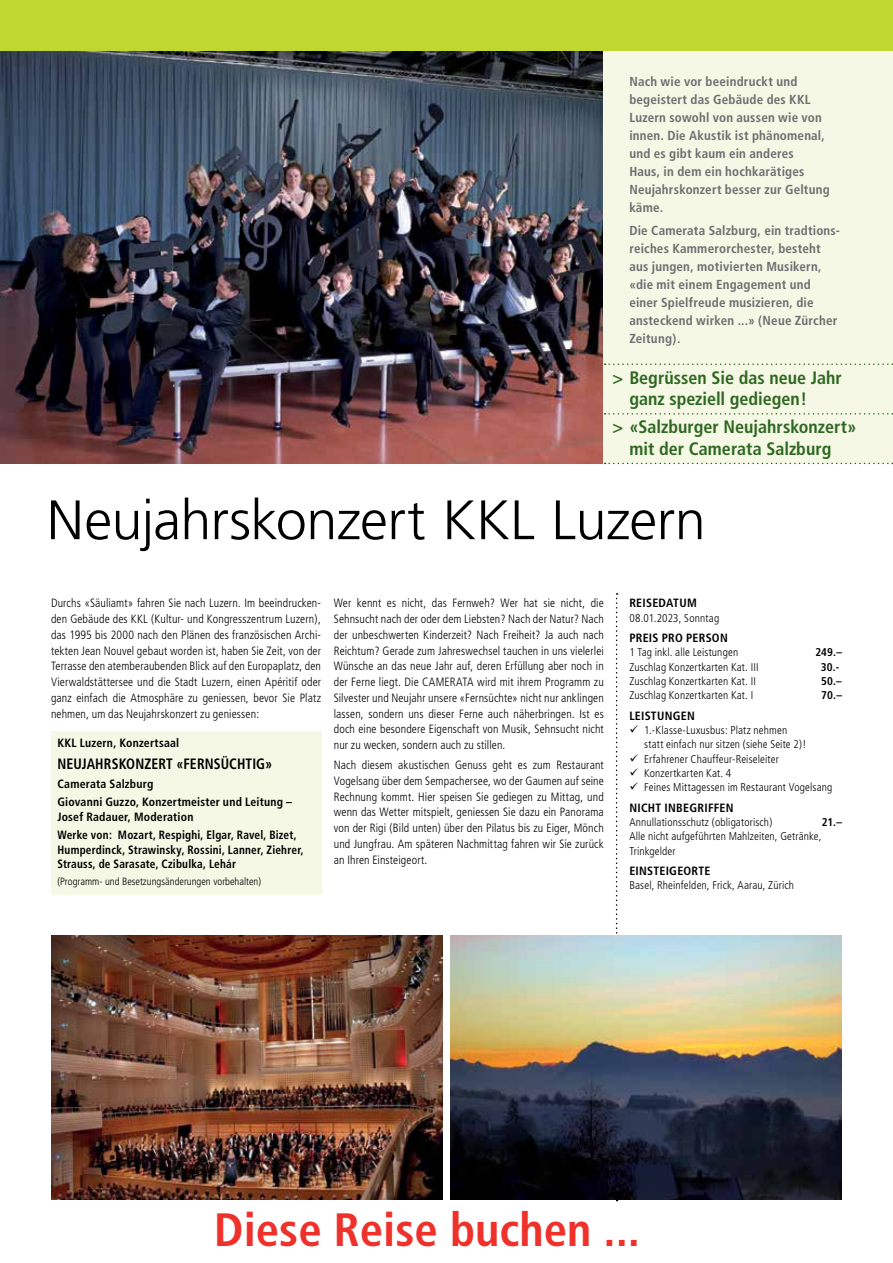
<style>
.page{position:relative;width:893px;height:1263px;background:#fff}
.page>*{position:absolute;margin:0;border:0;box-sizing:border-box;transform-origin:0 0}
.t1{font:300 55.5px "Frutiger";letter-spacing:-.01em;color:#000}
.t2{font:700 condensed 46.8px "Frutiger";color:#ee312a}
.t3{font:700 condensed 18px/21.6px "Frutiger";color:#2f6722}
.t4{font:700 condensed 15px "Frutiger";letter-spacing:.01em;color:#000;scale:.92 1}
.t5{font:700 condensed 13.05px/18px "Frutiger";letter-spacing:.015em;color:#6d6e71}
.t6{font:300 condensed 12px/15.8px "Frutiger";letter-spacing:.01em;color:#000;text-align:justify}
.t7{font:700 condensed 12px/18.6px "Frutiger";letter-spacing:.02em;color:#000}
.t8{font:700 condensed 12px/14.4px "Frutiger";letter-spacing:.02em;color:#000;scale:.94 1}
.t9{font:300 condensed 11.25px/14.2px "Frutiger";letter-spacing:.01em;color:#000}
.t10{font:700 condensed 11.25px "Frutiger";letter-spacing:.01em;color:#000}
.t11{font:300 condensed 10.5px "Frutiger";color:#000}
</style>
<div class="page">
<div style="left:0;top:0;width:893px;height:51px;background:#bfd730"></div>
<svg style="left:616px;top:593px;width:2px;height:608px"></svg>
<img style="left:0;top:51px;width:604px;height:412px">
<div style="left:604px;top:51px;width:289px;height:412px;background:#f4f8e4"></div>
<svg style="left:605px;top:363px;width:288px;height:2px"></svg>
<svg style="left:605px;top:413px;width:288px;height:2px"></svg>
<svg style="left:605px;top:463px;width:288px;height:1px"></svg>
<img style="left:51px;top:935px;width:391px;height:264px">
<div style="left:51px;top:731px;width:270px;height:163px;background:#f4f8e4"></div>
<img style="left:451px;top:935px;width:391px;height:264px">
<p class="t5" style="left:629px;top:73px;width:202px">Nach wie vor beeindruckt und begeistert das Gebäude des KKL<br>Luzern sowohl von aussen wie von innen. Die Akustik ist phänomenal, und es gibt kaum ein anderes<br>Haus, in dem ein hochkarätiges<br>Neujahrskonzert besser zur Geltung käme.</p>
<p class="t5" style="left:629px;top:221px;width:212px">Die Camerata Salzburg, ein tradtions&shy;reiches Kammerorchester, besteht aus jungen, motivierten Musikern, «die mit einem Engagement und einer Spielfreude musizieren, die ansteckend wirken ...» (Neue Zürcher<br>Zeitung).</p>
<h3 class="t3" style="left:629px;top:367px;width:214px;text-indent:-17px">&gt; Begrüssen Sie das neue Jahr ganz speziell gediegen!</h3>
<h3 class="t3" style="left:612px;top:416px;width:245px;text-align:center">&gt; «Salzburger Neujahrskonzert» mit der Camerata Salzburg</h3>
<h1 class="t1" style="left:47px;top:489px;width:660px">Neujahrskonzert KKL Luzern</h1>
<p class="t6" style="left:51px;top:595px;width:272px">Durchs «Säuliamt» fahren Sie nach Luzern. Im beeindrucken&shy;den Gebäude des KKL (Kultur- und Kongresszentrum Luzern), das 1995 bis 2000 nach den Plänen des französischen Archi&shy;tekten Jean Nouvel gebaut worden ist, haben Sie Zeit, von der Terrasse den atemberaubenden Blick auf den Europaplatz, den Vierwaldstättersee und die Stadt Luzern, einen Apéritif oder ganz einfach die Atmosphäre zu geniessen, bevor Sie Platz nehmen, um das Neujahrskonzert zu geniessen:</p>
<p class="t7" style="left:629px;top:594px;width:69px">Reisedatum</p>
<p class="t6" style="left:334px;top:595px;width:272px">Wer kennt es nicht, das Fernweh? Wer hat sie nicht, die Sehnsucht nach der oder dem Liebsten? Nach der Natur? Nach der unbeschwerten Kinderzeit? Nach Freiheit? Ja auch nach Reichtum? Gerade zum Jahreswechsel tauchen in uns vielerlei Wünsche an das neue Jahr auf, deren Erfüllung aber noch in der Ferne liegt. Die CAMERATA wird mit ihrem Programm zu Silvester und Neujahr unsere «Fernsüchte» nicht nur anklingen lassen, sondern uns dieser Ferne auch näherbringen. Ist es doch eine besondere Eigenschaft von Musik, Sehnsucht nicht nur zu wecken, sondern auch zu stillen.</p>
<p class="t6" style="left:334px;top:757px;width:272px">Nach diesem akustischen Genuss geht es zum Restaurant Vogelsang über dem Sempachersee, wo der Gaumen auf seine Rechnung kommt. Hier speisen Sie gediegen zu Mittag, und wenn das Wetter mitspielt, geniessen Sie dazu ein Panorama von der Rigi (Bild unten) über den Pilatus bis zu Eiger, Mönch und Jungfrau. Am späteren Nachmittag fahren wir Sie zurück an Ihren Einsteigeort.</p>
<p class="t9" style="left:629px;top:611px;width:92px">08.01.2023, Sonntag</p>
<p class="t7" style="left:629px;top:629px;width:100px">Preis pro Person</p>
<p class="t9" style="left:629px;top:646px;width:110px">1 Tag inkl. alle Leistungen</p>
<p class="t10" style="left:815px;top:646px;width:28px">249.–</p>
<p class="t9" style="left:629px;top:660px;width:131px">Zuschlag Konzertkarten Kat. III</p>
<p class="t10" style="left:821px;top:660px;width:20px">30.-</p>
<p class="t9" style="left:629px;top:674px;width:128px">Zuschlag Konzertkarten Kat. II</p>
<p class="t10" style="left:821px;top:674px;width:22px">50.–</p>
<p class="t9" style="left:629px;top:688px;width:125px">Zuschlag Konzertkarten Kat. I</p>
<p class="t10" style="left:821px;top:689px;width:22px">70.–</p>
<p class="t7" style="left:629px;top:706px;width:67px">Leistungen</p>
<p class="t9" style="left:644px;top:723px;width:164px;text-indent:-15px">✓ 1.-Klasse-Luxusbus: Platz nehmen statt einfach nur sitzen (siehe Seite 2)!</p>
<p class="t9" style="left:629px;top:752px;width:151px">✓ Erfahrener Chauffeur-Reiseleiter</p>
<p class="t9" style="left:629px;top:766px;width:103px">✓ Konzertkarten Kat. 4</p>
<p class="t9" style="left:629px;top:780px;width:205px">✓ Feines Mittagessen im Restaurant Vogelsang</p>
<p class="t7" style="left:629px;top:798px;width:106px">Nicht inbegriffen</p>
<p class="t9" style="left:629px;top:815px;width:145px">Annullationsschutz (obligatorisch)</p>
<p class="t10" style="left:822px;top:815px;width:22px">21.–</p>
<p class="t9" style="left:629px;top:829px;width:194px">Alle nicht aufgeführten Mahlzeiten, Getränke,<br>Trinkgelder</p>
<p class="t7" style="left:629px;top:862px;width:83px">Einsteigeorte</p>
<p class="t9" style="left:629px;top:878px;width:166px">Basel, Rheinfelden, Frick, Aarau, Zürich</p>
<p class="t7" style="left:57px;top:733px;width:123px">KKL Luzern, Konzertsaal</p>
<p class="t4" style="left:57px;top:755px;width:235px">Neujahrskonzert «Fernsüchtig»</p>
<p class="t7" style="left:57px;top:774px;width:236px">Camerata Salzburg<br>Giovanni Guzzo, Konzertmeister und Leitung –</p>
<p class="t7" style="left:57px;top:807px;width:241px">Josef Radauer, Moderation<br>Werke von: Mozart, Respighi, Elgar, Ravel, Bizet,</p>
<p class="t8" style="left:57px;top:842px;width:264px">Humperdinck, Strawinsky, Rossini, Lanner, Ziehrer,<br>Strauss, de Sarasate, Czibulka, Lehár</p>
<p class="t11" style="left:57px;top:875px;width:205px">(Programm- und Besetzungsänderungen vorbehalten)</p>
<h2 class="t2" style="left:214px;top:1202px;width:427px">Diese Reise buchen ...</h2>
</div>
